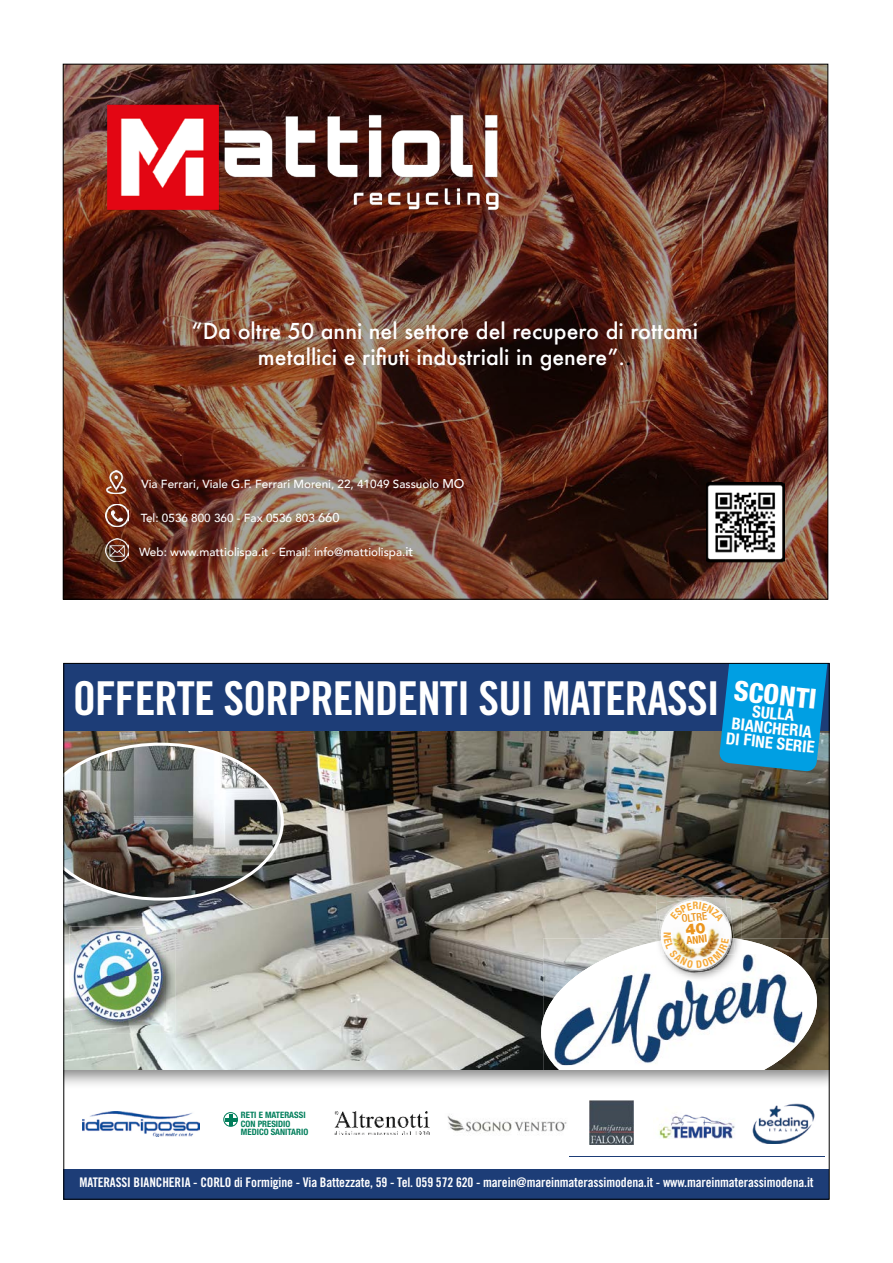
<style>
.page{position:relative;width:893px;height:1263px;background:#fff}
.page>*{position:absolute;margin:0;border:0;box-sizing:border-box;transform-origin:0 0}
.t1{font:46.65px "Trade Gothic LT Std Bd Cn 20";letter-spacing:-.02em;color:#fff}
.t2{font:800 condensed 27.6px "Helvetica Neue LT Std";color:#fff}
.t3{font:500 21.3px/25.7px "Futura";color:#fff;text-align:center}
.t4{font:700 condensed 16.5px/14.7px "Helvetica Neue LT Std";color:#fff;text-align:center}
.t5{font:13.2px "Trade Gothic LT Std Bd Cn 20";letter-spacing:-.01em;color:#fff}
.t6{font:500 11.7px "Avenir";color:#fff}
.t7{font:500 condensed 10.65px "Helvetica Neue LT Std";color:#eb951e}
.t8{font:700 condensed 10.65px "Helvetica Neue LT Std";color:#eb951e}
.t9{font:800 9.45px "Helvetica Neue LT Std";color:#eb951e}
.t10{font:700 condensed 8.85px/8.4px "Helvetica Neue LT Std";color:#007e5b}
.s1{color:#000}
.s2{font-size:12.75px}
.s3{font-size:12.9px}
</style>
<div class="page">
<div style="left:64px;top:663px;width:765px;height:427px;background:#000;opacity:.5"></div>
<img style="left:66px;top:731px;width:761px;height:338px">
<div style="left:64px;top:663px;width:765px;height:68px;background:#1d3d77"></div>
<img style="left:656px;top:895px;width:70px;height:3px">
<img style="left:72px;top:929px;width:104px;height:104px">
<img style="left:69px;top:926px;width:96px;height:49px">
<img style="left:69px;top:975px;width:3px;height:49px">
<img style="left:72px;top:929px;width:93px;height:95px">
<svg style="left:719px;top:665px;width:108px;height:107px;background:#0a95d2"></svg>
<div style="left:64px;top:1170px;width:765px;height:29px;background:#1d3d77"></div>
<img style="left:589px;top:1100px;width:44px;height:44px">
<img style="left:657px;top:1114px;width:78px;height:24px">
<img style="left:752px;top:1104px;width:63px;height:39px">
<img style="left:447px;top:1114px;width:120px;height:18px">
<img style="left:334px;top:1111px;width:96px;height:24px">
<div style="left:223px;top:1112px;width:15px;height:14px;border:1px solid #007e5b;border-radius:50%"></div>
<svg style="left:225px;top:1114px;width:11px;height:11px"></svg>
<img style="left:82px;top:1112px;width:118px;height:25px">
<img style="left:66px;top:743px;width:218px;height:158px">
<img style="left:65px;top:66px;width:761px;height:532px">
<img style="left:107px;top:102px;width:396px;height:113px">
<img style="left:106px;top:539px;width:23px;height:22px">
<img style="left:105px;top:471px;width:22px;height:22px">
<img style="left:106px;top:504px;width:23px;height:23px">
<img style="left:706px;top:482px;width:79px;height:80px">
<svg style="left:828px;top:323px;width:1px;height:17px"></svg>
<svg style="left:535px;top:898px;width:288px;height:171px"></svg>
<h3 class="t3" style="left:192px;top:318px;width:508px">“Da oltre 50 anni nel settore del recupero di rottami metallici e rifiuti industriali in genere”.<span class="s1">.</span></h3>
<p class="t6" style="left:142px;top:474px;width:324px">Via Ferrari, Viale G.F. Ferrari Moreni, 22, 41049 Sassuolo <span class="s2">MO</span></p>
<p class="t6" style="left:141px;top:508px;width:200px">Tel: 0536 800 360 - Fax 0536 803 <span class="s3">660</span></p>
<p class="t6" style="left:139px;top:542px;width:276px">Web: www.mattiolispa.it - Email: info@mattiolispa.<span class="s3">it</span></p>
<h1 class="t1" style="left:73px;top:670px;width:649px">OFFERTE SORPRENDENTI SUI MATERASSI</h1>
<h2 class="t2" style="left:736px;top:673px;width:84px;rotate:6deg">SCONTI</h2>
<p class="t4" style="left:730px;top:701px;width:90px;rotate:6deg">SULLA<br>BIANCHERIA<br>DI FINE SERIE</p>
<p class="t9" style="left:690px;top:909px;width:25px;rotate:-7deg">ANNI</p>
<p class="t7" style="left:681px;top:912px;width:27px;rotate:-7deg">OLTRE</p>
<p class="t8" style="left:686px;top:934px;width:22px;rotate:-7deg">ANNI</p>
<p class="t10" style="left:241px;top:1111px;width:69px">RETI E MATERASSI<br>CON PRESIDIO<br>MEDICO SANITARIO</p>
<p class="t5" style="left:79px;top:1174px;width:735px">MATERASSI BIANCHERIA - CORLO di Formigine - Via Battezzate, 59 - Tel. 059 572 620 - marein@mareinmaterassimodena.it - www.mareinmaterassimodena.it</p>
</div>
